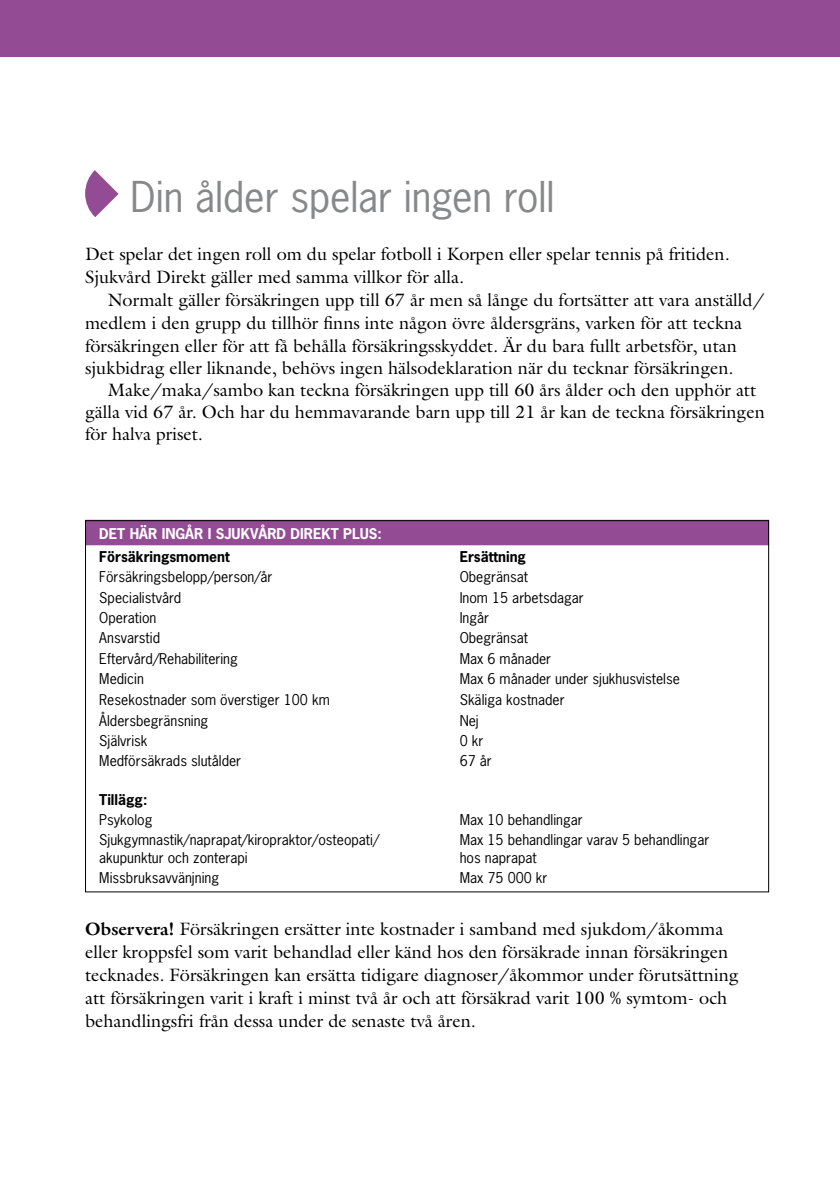
<style>
.page{position:relative;width:840px;height:1191px;background:#fff}
.page>*{position:absolute;margin:0;border:0;box-sizing:border-box;transform-origin:0 0}
.t1{font:40px "News Gothic Std";color:#87888a}
.t2{font:18px/23px "Galliard Std";color:#000}
.t3{font:14px "News Gothic Std";color:#000}
.t4{font:700 14px "News Gothic Std";color:#000}
.t5{font:700 14px "News Gothic Std";color:#fff}
.s1{font-weight:700}
</style>
<div class="page">
<svg style="left:85px;top:170px;width:33px;height:47px"></svg>
<div style="left:85px;top:520px;width:683px;height:25px;background:#934c94"></div>
<div style="left:0;top:0;width:839px;height:57px;background:#934c94"></div>
<h1 class="t1" style="left:130px;top:171px;width:425px">Din ålder spelar ingen roll</h1>
<p class="t2" style="left:85px;top:242px;width:645px">Det spelar det ingen roll om du spelar fotboll i Korpen eller spelar tennis på fritiden.<br>Sjukvård Direkt gäller med samma villkor för alla.</p>
<p class="t2" style="left:85px;top:289px;width:680px;text-indent:23px">Normalt gäller försäkringen upp till 67 år men så långe du fortsätter att vara anställd/ medlem i den grupp du tillhör finns inte någon övre åldersgräns, varken för att teckna försäkringen eller för att få behålla försäkringsskyddet. Är du bara fullt arbetsför, utan sjukbidrag eller liknande, behövs ingen hälsodeklaration när du tecknar försäkringen.</p>
<p class="t2" style="left:85px;top:379px;width:680px;line-height:22px;text-indent:23px">Make/maka/sambo kan teckna försäkringen upp till 60 års ålder och den upphör att gälla vid 67 år. Och har du hemmavarande barn upp till 21 år kan de teckna försäkringen för halva priset.</p>
<p class="t5" style="left:99px;top:524px;width:284px">Det här ingår i sjukvård direkt plus:</p>
<p class="t4" style="left:99px;top:547px;width:183px">Försäkringsmoment E</p>
<p class="t4" style="left:468px;top:547px;width:59px">rsättning</p>
<p class="t3" style="left:99px;top:568px;width:174px">Försäkringsbelopp/person/år</p>
<p class="t3" style="left:459px;top:568px;width:70px">Obegränsat</p>
<p class="t3" style="left:99px;top:588px;width:83px">Specialistvård</p>
<p class="t3" style="left:459px;top:588px;width:126px">Inom 15 arbetsdagar</p>
<p class="t3" style="left:99px;top:608px;width:59px">Operation</p>
<p class="t3" style="left:459px;top:608px;width:31px">Ingår</p>
<p class="t3" style="left:99px;top:629px;width:62px">Ansvarstid</p>
<p class="t3" style="left:459px;top:629px;width:70px">Obegränsat</p>
<p class="t3" style="left:99px;top:649px;width:140px">Eftervård/Rehabilitering</p>
<p class="t3" style="left:459px;top:649px;width:93px">Max 6 månader</p>
<p class="t3" style="left:99px;top:670px;width:46px">Medicin</p>
<p class="t3" style="left:459px;top:670px;width:222px">Max 6 månader under sjukhusvistelse</p>
<p class="t3" style="left:99px;top:691px;width:232px">Resekostnader som överstiger 100 km</p>
<p class="t3" style="left:459px;top:691px;width:106px">Skäliga kostnader</p>
<p class="t3" style="left:99px;top:711px;width:110px">Åldersbegränsning</p>
<p class="t3" style="left:459px;top:711px;width:21px">Nej</p>
<p class="t3" style="left:99px;top:731px;width:50px">Självrisk</p>
<p class="t3" style="left:459px;top:731px;width:25px">0 kr</p>
<p class="t3" style="left:99px;top:752px;width:143px">Medförsäkrads slutålder</p>
<p class="t3" style="left:459px;top:752px;width:34px">67 år</p>
<p class="t4" style="left:99px;top:790px;width:49px">Tillägg:</p>
<p class="t3" style="left:99px;top:810px;width:55px">Psykolog</p>
<p class="t3" style="left:459px;top:810px;width:124px">Max 10 behandlingar</p>
<p class="t3" style="left:99px;top:831px;width:281px">Sjukgymnastik/naprapat/kiropraktor/osteopati/</p>
<p class="t3" style="left:459px;top:831px;width:251px">Max 15 behandlingar varav 5 behandlingar</p>
<p class="t3" style="left:99px;top:848px;width:150px">akupunktur och zonterapi</p>
<p class="t3" style="left:459px;top:848px;width:78px">hos naprapat</p>
<p class="t3" style="left:99px;top:869px;width:121px">Missbruksavvänjning</p>
<p class="t3" style="left:459px;top:869px;width:89px">Max 75 000 kr</p>
<p class="t2" style="left:85px;top:916px;width:654px"><span class="s1">Observera!</span> Försäkringen ersätter inte kostnader i samband med sjukdom/åkomma eller kroppsfel som varit behandlad eller känd hos den försäkrade innan försäkringen tecknades. Försäkringen kan ersätta tidigare diagnoser/åkommor under förutsättning att försäkringen varit i kraft i minst två år och att försäkrad varit 100 % symtom- och behandlingsfri från dessa under de senaste två åren.</p>
</div>
